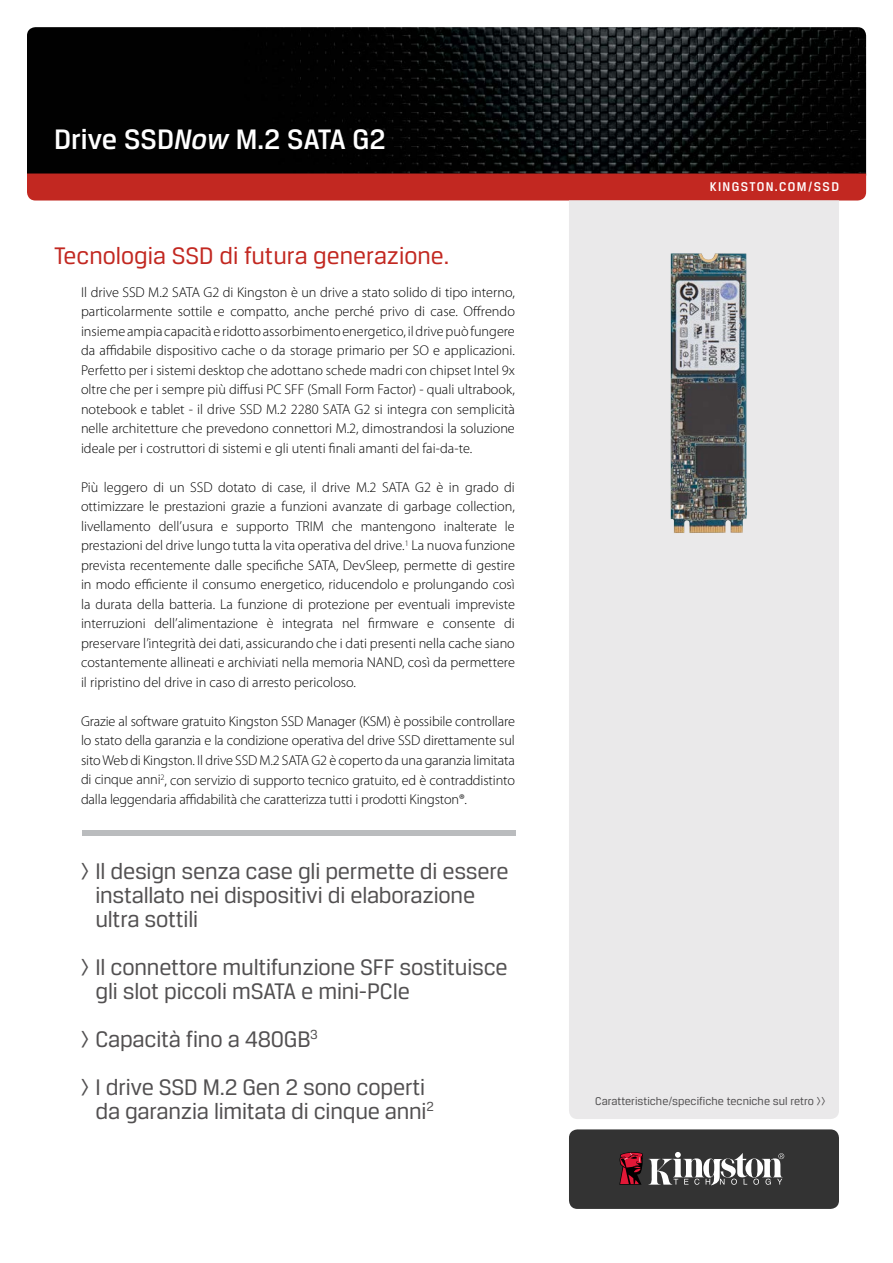
<style>
.page{position:relative;width:893px;height:1263px;background:#fff}
.page>*{position:absolute;margin:0;border:0;box-sizing:border-box;transform-origin:0 0}
.t1{font:500 30px "Breuer Text";color:#fff}
.t2{font:25.5px "Breuer Text";color:#c22821}
.t3{font:24px/24px "Breuer Text";letter-spacing:-.01em;color:#525051}
.t4{font:300 14.25px/19.5px "Myriad Pro";color:#000;text-align:justify}
.t5{font:500 13.5px "Breuer Text";letter-spacing:.1em;color:#fff}
.t6{font:12px "Breuer Text";color:#525051}
.s1{font-style:italic}
</style>
<div class="page">
<img style="left:27px;top:27px;width:839px;height:146px">
<div style="left:27px;top:173px;width:839px;height:27px;background:#c22821"></div>
<div style="left:569px;top:200px;width:270px;height:919px;background:#eae9ea"></div>
<div style="left:569px;top:1129px;width:270px;height:80px;background:#333;border-radius:9px"></div>
<svg style="left:619px;top:1152px;width:165px;height:33px"></svg>
<div style="left:82px;top:830px;width:433px;height:6px;background:#babcbe"></div>
<img style="left:670px;top:253px;width:77px;height:280px">
<h1 class="t1" style="left:54px;top:122px;width:333px">Drive SSD<span class="s1">Now</span> M.2 SATA G2</h1>
<h2 class="t2" style="left:54px;top:242px;width:397px">Tecnologia SSD di futura generazione.</h2>
<p class="t4" style="left:81px;top:282px;width:435px">Il drive SSD M.2 SATA G2 di Kingston è un drive a stato solido di tipo interno, particolarmente sottile e compatto, anche perché privo di case. Offrendo insieme ampia capacità e ridotto assorbimento energetico, il drive può fungere da affidabile dispositivo cache o da storage primario per SO e applicazioni.<br>Perfetto per i sistemi desktop che adottano schede madri con chipset Intel 9x oltre che per i sempre più diffusi PC SFF (Small Form Factor) - quali ultrabook, notebook e tablet - il drive SSD M.2 2280 SATA G2 si integra con semplicità nelle architetture che prevedono connettori M.2, dimostrandosi la soluzione ideale per i costruttori di sistemi e gli utenti finali amanti del fai-da-te.</p>
<p class="t4" style="left:81px;top:477px;width:435px">Più leggero di un SSD dotato di case, il drive M.2 SATA G2 è in grado di ottimizzare le prestazioni grazie a funzioni avanzate di garbage collection, livellamento dell’usura e supporto TRIM che mantengono inalterate le prestazioni del drive lungo tutta la vita operativa del drive.<sup>1</sup> La nuova funzione prevista recentemente dalle specifiche SATA, DevSleep, permette di gestire in modo efficiente il consumo energetico, riducendolo e prolungando così la durata della batteria. La funzione di protezione per eventuali impreviste interruzioni dell’alimentazione è integrata nel firmware e consente di preservare l’integrità dei dati, assicurando che i dati presenti nella cache siano costantemente allineati e archiviati nella memoria NAND, così da permettere il ripristino del drive in caso di arresto pericoloso.</p>
<p class="t4" style="left:81px;top:711px;width:435px">Grazie al software gratuito Kingston SSD Manager (KSM) è possibile controllare lo stato della garanzia e la condizione operativa del drive SSD direttamente sul sito Web di Kingston. Il drive SSD M.2 SATA G2 è coperto da una garanzia limitata di cinque anni<sup>2</sup>, con servizio di supporto tecnico gratuito, ed è contraddistinto dalla leggendaria affidabilità che caratterizza tutti i prodotti Kingston®.</p>
<h3 class="t3" style="left:95px;top:859px;width:415px;text-indent:-15px">&gt; Il design senza case gli permette di essere installato nei dispositivi di elaborazione ultra sottili</h3>
<h3 class="t3" style="left:95px;top:955px;width:414px;text-indent:-15px">&gt; Il connettore multifunzione SFF sostituisce gli slot piccoli mSATA e mini-PCIe</h3>
<h3 class="t3" style="left:80px;top:1015px;width:346px;line-height:48px">&gt; Capacità fino a 480GB<sup>3<br></sup>&gt; I drive SSD M.2 Gen 2 sono coperti</h3>
<h3 class="t3" style="left:95px;top:1099px;width:340px">da garanzia limitata di cinque anni<sup>2</sup></h3>
<p class="t5" style="left:710px;top:179px;width:131px">KINGSTON.COM/SSD</p>
<p class="t6" style="left:595px;top:1094px;width:232px">Caratteristiche/specifiche tecniche sul retro &gt;&gt;</p>
</div>
